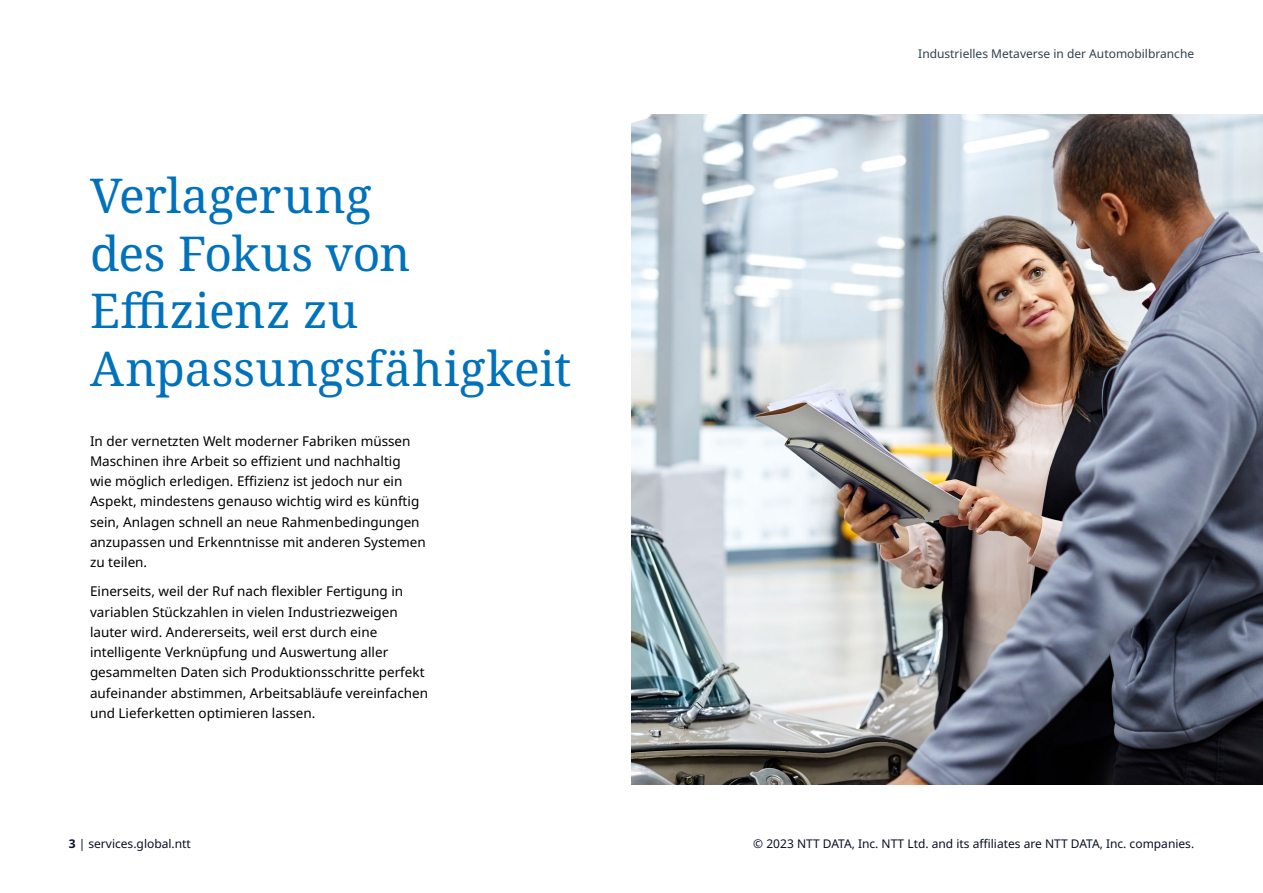
<style>
.page{position:relative;width:1263px;height:893px;background:#fff}
.page>*{position:absolute;margin:0;border:0;box-sizing:border-box;transform-origin:0 0}
.t1{font:48px/57.6px "Noto Serif";color:#0072bc}
.t2{font:13.5px/20.2px "Noto Sans";color:#000}
.t3{font:12px "Noto Sans";color:#070f26}
.t4{font:12px "Noto Sans";color:#2e404d}
.s1{font-weight:700}
</style>
<div class="page">
<img style="left:631px;top:114px;width:632px;height:670px">
<h1 class="t1" style="left:90px;top:169px;width:483px">Verlagerung<br>des Fokus von<br>Effizienz zu<br>Anpassungsfähigkeit</h1>
<p class="t2" style="left:90px;top:431px;width:337px">In der vernetzten Welt moderner Fabriken müssen Maschinen ihre Arbeit so effizient und nachhaltig wie möglich erledigen. Effizienz ist jedoch nur ein Aspekt, mindestens genauso wichtig wird es künftig sein, Anlagen schnell an neue Rahmenbedingungen anzupassen und Erkenntnisse mit anderen Systemen zu teilen.</p>
<p class="t2" style="left:90px;top:581px;width:340px">Einerseits, weil der Ruf nach flexibler Fertigung in variablen Stückzahlen in vielen Industriezweigen lauter wird. Andererseits, weil erst durch eine intelligente Verknüpfung und Auswertung aller gesammelten Daten sich Produktionsschritte perfekt aufeinander abstimmen, Arbeitsabläufe vereinfachen und Lieferketten optimieren lassen.</p>
<p class="t4" style="left:918px;top:47px;width:277px">Industrielles Metaverse in der Automobilbranche</p>
<p class="t3" style="left:69px;top:836px;width:124px"><span class="s1">3</span> | services.global.ntt</p>
<p class="t3" style="left:753px;top:836px;width:442px">© 2023 NTT DATA, Inc. NTT Ltd. and its affiliates are NTT DATA, Inc. companies.</p>
</div>
